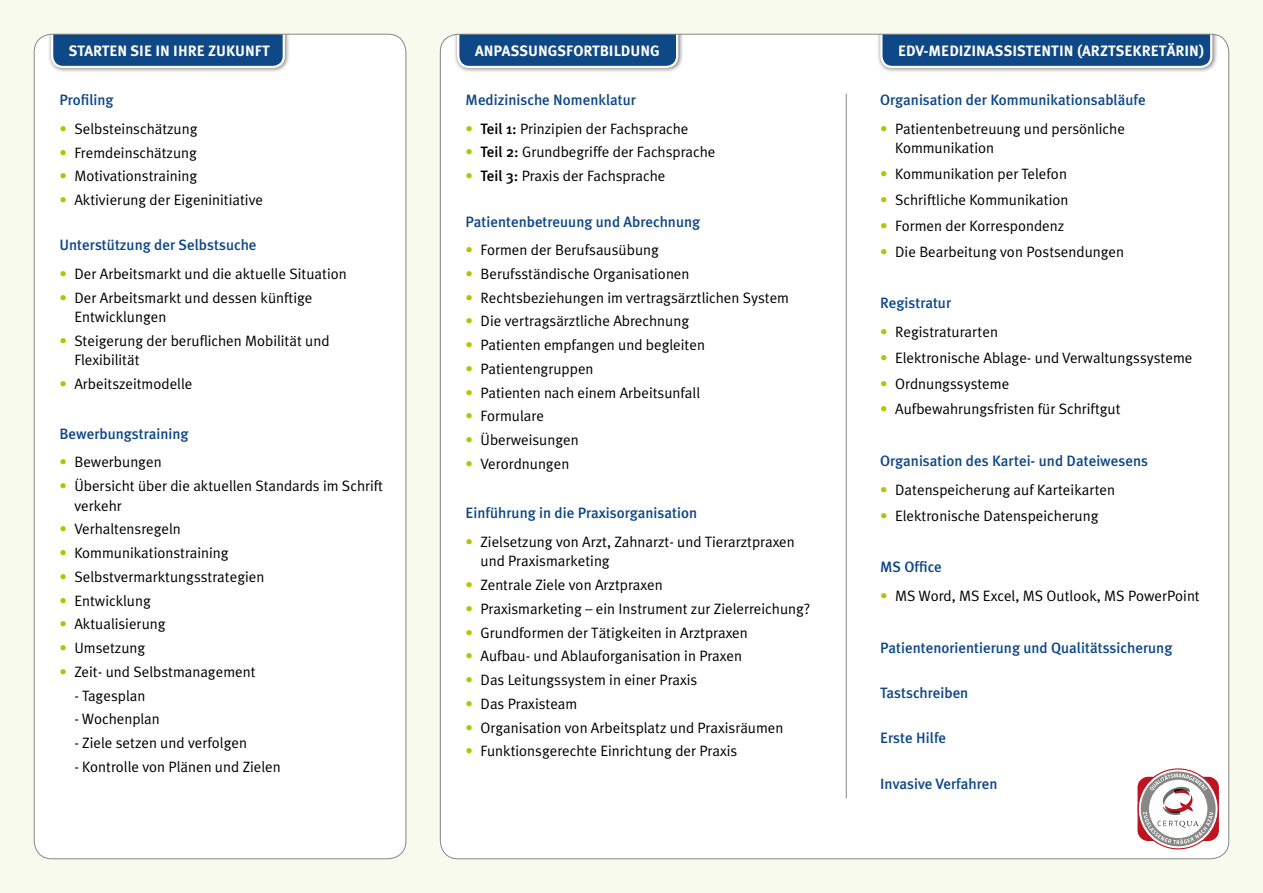
<style>
.page{position:relative;width:1263px;height:893px;background:#f8faed}
.page>*{position:absolute;margin:0;border:0;box-sizing:border-box;transform-origin:0 0}
.t1{font:15px/19.5px "Meta Plus Normal";color:#000}
.t2{font:500 15px "Meta Plus";color:#0f4887}
.t3{font:700 15px "Meta Plus";color:#fff}
.s1{color:#b0c600}
.s2{font-family:"Meta Plus";font-weight:500}
</style>
<div class="page">
<div style="left:34px;top:34px;width:372px;height:825px;background:#fff;border-radius:18px"></div>
<div style="left:47px;top:34px;width:243px;height:40px;background:#000;opacity:.5"></div>
<svg style="left:50px;top:36px;width:236px;height:33px;background:#2a5c93"></svg>
<div style="left:440px;top:34px;width:789px;height:825px;background:#fff;border-radius:18px"></div>
<div style="left:453px;top:34px;width:231px;height:40px;background:#000;opacity:.5"></div>
<svg style="left:456px;top:36px;width:223px;height:33px;background:#2a5c93"></svg>
<div style="left:877px;top:34px;width:341px;height:40px;background:#000;opacity:.5"></div>
<svg style="left:879px;top:36px;width:334px;height:33px;background:#285a92"></svg>
<svg style="left:1138px;top:768px;width:81px;height:81px"></svg>
<hr style="left:846px;top:94px;width:1px;height:704px;background:#878786">
<p class="t3" style="left:69px;top:42px;width:203px">STARTEN SIE IN IHRE ZUKUNFT</p>
<p class="t2" style="left:60px;top:91px;width:56px">Profiling</p>
<p class="t1" style="left:60px;top:119px;width:140px"><span class="s1">•</span> Selbsteinschätzung</p>
<p class="t1" style="left:60px;top:142px;width:139px"><span class="s1">•</span> Fremdeinschätzung</p>
<p class="t1" style="left:60px;top:166px;width:139px"><span class="s1">•</span> Motivationstraining</p>
<p class="t1" style="left:60px;top:190px;width:205px"><span class="s1">•</span> Aktivierung der Eigeninitiative</p>
<p class="t2" style="left:60px;top:237px;width:199px">Unterstützung der Selbstsuche</p>
<p class="t1" style="left:60px;top:264px;width:289px"><span class="s1">•</span> Der Arbeitsmarkt und die aktuelle Situation</p>
<p class="t1" style="left:74px;top:288px;width:240px;text-indent:-15px"><span class="s1">•</span> Der Arbeitsmarkt und dessen künftige<br>Entwicklungen</p>
<p class="t1" style="left:74px;top:331px;width:257px;text-indent:-15px"><span class="s1">•</span> Steigerung der beruflichen Mobilität und<br>Flexibilität</p>
<p class="t1" style="left:60px;top:374px;width:134px"><span class="s1">•</span> Arbeitszeitmodelle</p>
<p class="t2" style="left:60px;top:425px;width:131px">Bewerbungstraining</p>
<p class="t1" style="left:60px;top:452px;width:104px"><span class="s1">•</span> Bewerbungen</p>
<p class="t1" style="left:74px;top:476px;width:310px;text-indent:-15px"><span class="s1">•</span> Übersicht über die aktuellen Standards im Schrift verkehr</p>
<p class="t1" style="left:60px;top:519px;width:123px"><span class="s1">•</span> Verhaltensregeln</p>
<p class="t1" style="left:60px;top:543px;width:171px"><span class="s1">•</span> Kommunikationstraining</p>
<p class="t1" style="left:60px;top:567px;width:206px"><span class="s1">•</span> Selbstvermarktungsstrategien</p>
<p class="t1" style="left:60px;top:590px;width:93px"><span class="s1">•</span> Entwicklung</p>
<p class="t1" style="left:60px;top:614px;width:108px"><span class="s1">•</span> Aktualisierung</p>
<p class="t1" style="left:60px;top:638px;width:87px"><span class="s1">•</span> Umsetzung</p>
<p class="t1" style="left:60px;top:662px;width:197px"><span class="s1">•</span> Zeit- und Selbstmanagement</p>
<p class="t1" style="left:74px;top:685px;width:72px">- Tagesplan</p>
<p class="t1" style="left:74px;top:709px;width:87px">- Wochenplan</p>
<p class="t1" style="left:74px;top:733px;width:174px">- Ziele setzen und verfolgen</p>
<p class="t1" style="left:74px;top:757px;width:208px">- Kontrolle von Plänen und Zielen</p>
<p class="t3" style="left:475px;top:42px;width:186px">ANPASSUNGSFORTBILDUNG</p>
<p class="t3" style="left:898px;top:42px;width:308px">EDV-MEDIZINASSISTENTIN (ARZTSEKRETÄRIN)</p>
<p class="t2" style="left:466px;top:91px;width:172px">Medizinische Nomenklatur</p>
<p class="t1" style="left:466px;top:119px;width:224px"><span class="s1">•</span> <span class="s2">Teil 1:</span> Prinzipien der Fachsprache</p>
<p class="t1" style="left:466px;top:142px;width:251px"><span class="s1">•</span> <span class="s2">Teil 2:</span> Grundbegriffe der Fachsprache</p>
<p class="t1" style="left:466px;top:166px;width:201px"><span class="s1">•</span> <span class="s2">Teil 3:</span> Praxis der Fachsprache</p>
<p class="t2" style="left:466px;top:213px;width:236px">Patientenbetreuung und Abrechnung</p>
<p class="t1" style="left:466px;top:240px;width:195px"><span class="s1">•</span> Formen der Berufsausübung</p>
<p class="t1" style="left:466px;top:264px;width:225px"><span class="s1">•</span> Berufsständische Organisationen</p>
<p class="t1" style="left:466px;top:287px;width:325px"><span class="s1">•</span> Rechtsbeziehungen im vertragsärztlichen System</p>
<p class="t1" style="left:466px;top:311px;width:225px"><span class="s1">•</span> Die vertragsärztliche Abrechnung</p>
<p class="t1" style="left:466px;top:335px;width:241px"><span class="s1">•</span> Patienten empfangen und begleiten</p>
<p class="t1" style="left:466px;top:359px;width:129px"><span class="s1">•</span> Patientengruppen</p>
<p class="t1" style="left:466px;top:382px;width:236px"><span class="s1">•</span> Patienten nach einem Arbeitsunfall</p>
<p class="t1" style="left:466px;top:406px;width:80px"><span class="s1">•</span> Formulare</p>
<p class="t1" style="left:466px;top:430px;width:115px"><span class="s1">•</span> Überweisungen</p>
<p class="t1" style="left:466px;top:454px;width:105px"><span class="s1">•</span> Verordnungen</p>
<p class="t2" style="left:466px;top:504px;width:233px">Einführung in die Praxisorganisation</p>
<p class="t1" style="left:480px;top:532px;width:316px;text-indent:-15px"><span class="s1">•</span> Zielsetzung von Arzt, Zahnarzt- und Tierarztpraxen und Praxismarketing</p>
<p class="t1" style="left:466px;top:575px;width:198px"><span class="s1">•</span> Zentrale Ziele von Arztpraxen</p>
<p class="t1" style="left:466px;top:599px;width:346px"><span class="s1">•</span> Praxismarketing – ein Instrument zur Zielerreichung?</p>
<p class="t1" style="left:466px;top:622px;width:284px"><span class="s1">•</span> Grundformen der Tätigkeiten in Arztpraxen</p>
<p class="t1" style="left:466px;top:646px;width:278px"><span class="s1">•</span> Aufbau- und Ablauforganisation in Praxen</p>
<p class="t1" style="left:466px;top:670px;width:233px"><span class="s1">•</span> Das Leitungssystem in einer Praxis</p>
<p class="t1" style="left:466px;top:694px;width:113px"><span class="s1">•</span> Das Praxisteam</p>
<p class="t1" style="left:466px;top:717px;width:319px"><span class="s1">•</span> Organisation von Arbeitsplatz und Praxisräumen</p>
<p class="t1" style="left:466px;top:741px;width:273px"><span class="s1">•</span> Funktionsgerechte Einrichtung der Praxis</p>
<p class="t2" style="left:880px;top:91px;width:267px">Organisation der Kommunikationsabläufe</p>
<p class="t1" style="left:895px;top:118px;width:231px;text-indent:-15px"><span class="s1">•</span> Patientenbetreuung und persönliche<br>Kommunikation</p>
<p class="t1" style="left:880px;top:164px;width:188px"><span class="s1">•</span> Kommunikation per Telefon</p>
<p class="t1" style="left:880px;top:190px;width:190px"><span class="s1">•</span> Schriftliche Kommunikation</p>
<p class="t1" style="left:880px;top:216px;width:185px"><span class="s1">•</span> Formen der Korrespondenz</p>
<p class="t1" style="left:880px;top:241px;width:245px"><span class="s1">•</span> Die Bearbeitung von Postsendungen</p>
<p class="t2" style="left:880px;top:294px;width:72px">Registratur</p>
<p class="t1" style="left:880px;top:322px;width:119px"><span class="s1">•</span> Registraturarten</p>
<p class="t1" style="left:880px;top:348px;width:314px"><span class="s1">•</span> Elektronische Ablage- und Verwaltungssysteme</p>
<p class="t1" style="left:880px;top:373px;width:131px"><span class="s1">•</span> Ordnungssysteme</p>
<p class="t1" style="left:880px;top:399px;width:242px"><span class="s1">•</span> Aufbewahrungsfristen für Schriftgut</p>
<p class="t2" style="left:880px;top:452px;width:269px">Organisation des Kartei- und Dateiwesens</p>
<p class="t1" style="left:880px;top:480px;width:236px"><span class="s1">•</span> Datenspeicherung auf Karteikarten</p>
<p class="t1" style="left:880px;top:505px;width:220px"><span class="s1">•</span> Elektronische Datenspeicherung</p>
<p class="t2" style="left:880px;top:558px;width:63px">MS Office</p>
<p class="t1" style="left:880px;top:586px;width:321px"><span class="s1">•</span> MS Word, MS Excel, MS Outlook, MS PowerPoint</p>
<p class="t2" style="left:880px;top:639px;width:294px">Patientenorientierung und Qualitätssicherung</p>
<p class="t2" style="left:880px;top:684px;width:90px">Tastschreiben</p>
<p class="t2" style="left:880px;top:729px;width:67px">Erste Hilfe</p>
<p class="t2" style="left:880px;top:775px;width:119px">Invasive Verfahren</p>
</div>
